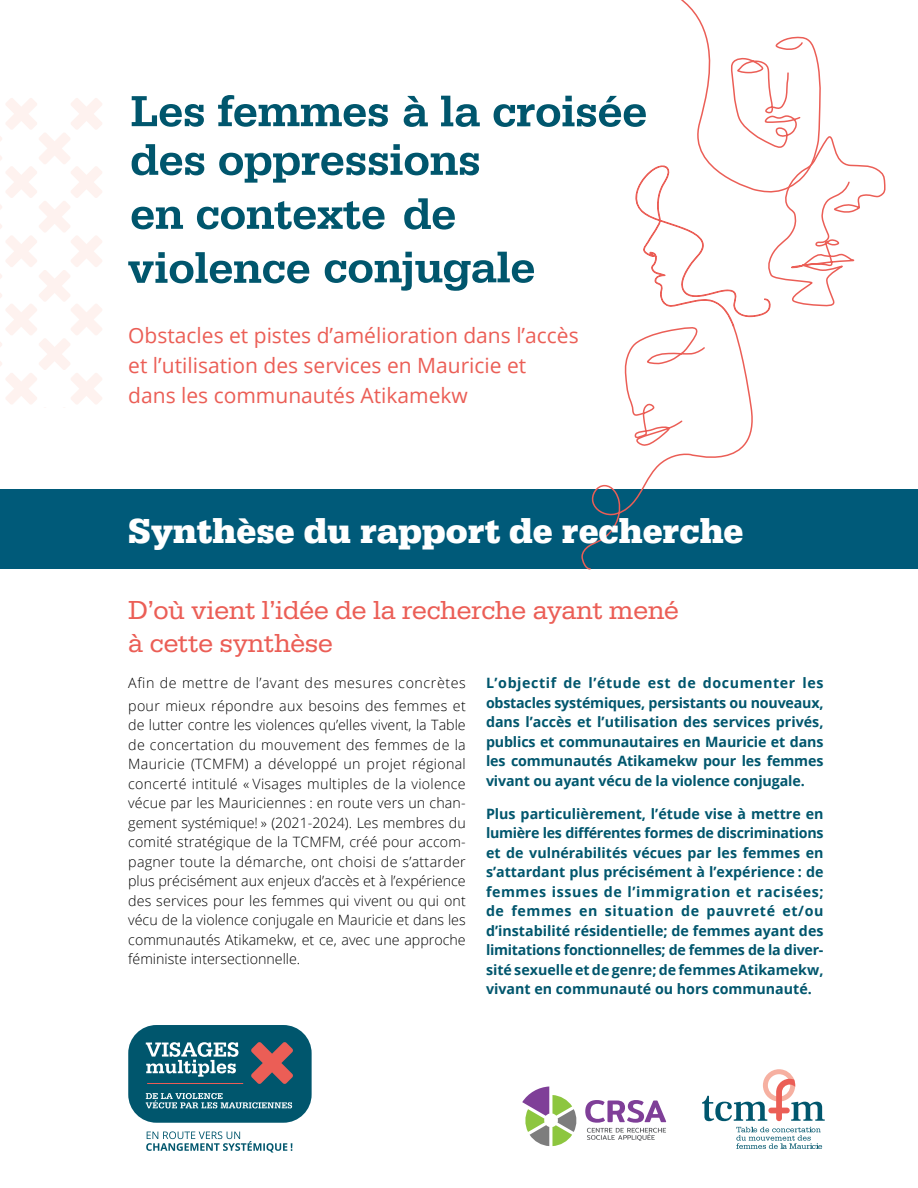
<style>
.page{position:relative;width:918px;height:1188px;background:#fff}
.page>*{position:absolute;margin:0;border:0;box-sizing:border-box;transform-origin:0 0}
.t1{font:700 36px "Serifa";color:#fff}
.t2{font:27px/33px "Serifa";color:#eb5e56}
.p_2_colonne{font:21px/30px "Open Sans";color:#eb5e56}
.p_2_colonne-2{font:700 14.25px/19.5px "Open Sans";letter-spacing:-.005em;color:#00566d;text-align:justify}
.p_2_colonne-3{font:300 14.25px/19.5px "Open Sans";letter-spacing:.02em;color:#000}
</style>
<div class="page">
<div style="left:0;top:489px;width:918px;height:80px;background:#005a79"></div>
<svg style="left:736px;top:1127px;width:86px;height:22px"></svg>
<svg style="left:702px;top:1069px;width:123px;height:52px"></svg>
<div style="left:128px;top:1025px;width:184px;height:98px;background:#00566d;border-radius:28px"></div>
<svg style="left:146px;top:1131px;width:146px;height:22px"></svg>
<svg style="left:146px;top:1093px;width:146px;height:15px"></svg>
<svg style="left:146px;top:1042px;width:93px;height:35px"></svg>
<hr style="left:147px;top:1083px;width:96px;height:1px;background:#eb5e56">
<svg style="left:251px;top:1042px;width:42px;height:42px"></svg>
<svg style="left:635px;top:136px;width:251px;height:187px"></svg>
<svg style="left:581px;top:323px;width:172px;height:247px"></svg>
<svg style="left:571px;top:0;width:252px;height:195px"></svg>
<svg style="left:132px;top:96px;width:72px;height:31px"></svg>
<svg style="left:218px;top:95px;width:170px;height:32px"></svg>
<svg style="left:404px;top:96px;width:24px;height:31px"></svg>
<svg style="left:441px;top:96px;width:39px;height:31px"></svg>
<svg style="left:494px;top:96px;width:152px;height:31px"></svg>
<svg style="left:132px;top:144px;width:72px;height:31px"></svg>
<svg style="left:219px;top:144px;width:260px;height:39px"></svg>
<svg style="left:132px;top:207px;width:51px;height:22px"></svg>
<svg style="left:197px;top:201px;width:188px;height:28px"></svg>
<svg style="left:404px;top:198px;width:51px;height:32px"></svg>
<svg style="left:128px;top:252px;width:181px;height:31px"></svg>
<svg style="left:325px;top:252px;width:209px;height:39px"></svg>
<svg style="left:585px;top:1100px;width:81px;height:41px"></svg>
<svg style="left:522px;top:1086px;width:55px;height:60px"></svg>
<svg style="left:0;top:98px;width:102px;height:306px"></svg>
<p class="p_2_colonne" style="left:128px;top:320px;width:452px">Obstacles et pistes d’amélioration dans l’accès et l’utilisation des services en Mauricie et dans les communautés Atikamekw</p>
<p class="t1" style="left:128px;top:509px;width:617px">Synthèse du rapport de recherche</p>
<p class="t2" style="left:128px;top:594px;width:552px">D’où vient l’idée de la recherche ayant mené à cette synthèse</p>
<p class="p_2_colonne-3" style="left:128px;top:671px;width:339px;line-height:22.5px">Afin de mettre de l’avant des mesures concrètes pour mieux répondre aux besoins des femmes et</p>
<p class="p_2_colonne-3" style="left:128px;top:715px;width:339px;text-align:justify">de lutter contre les violences qu’elles vivent, la Table de concertation du mouvement des femmes de la Mauricie (TCMFM) a développé un projet régional concerté intitulé « Visages multiples de la violence vécue par les Mauriciennes : en route vers un chan&shy;gement systémique! » (2021-2024). Les membres du comité stratégique de la TCMFM, créé pour accom&shy;pagner toute la démarche, ont choisi de s’attarder plus précisément aux enjeux d’accès et à l’expérience des services pour les femmes qui vivent ou qui ont vécu de la violence conjugale en Mauricie et dans les communautés Atikamekw, et ce, avec une approche féministe intersectionnelle.</p>
<p class="p_2_colonne-2" style="left:486px;top:673px;width:339px">L’objectif de l’étude est de documenter les obstacles systémiques, persistants ou nouveaux, dans l’accès et l’utilisation des services privés, publics et communautaires en Mauricie et dans les communautés Atikamekw pour les femmes vivant ou ayant vécu de la violence conjugale.</p>
<p class="p_2_colonne-2" style="left:486px;top:803px;width:339px">Plus particulièrement, l’étude vise à mettre en lumière les différentes formes de discriminations et de vulnérabilités vécues par les femmes en s’attardant plus précisément à l’expérience : de femmes issues de l’immigration et racisées; de femmes en situation de pauvreté et/ou d’instabilité résidentielle; de femmes ayant des limitations fonctionnelles; de femmes de la diver&shy;sité sexuelle et de genre; de femmes Atikamekw, vivant en communauté ou hors communauté.</p>
</div>
